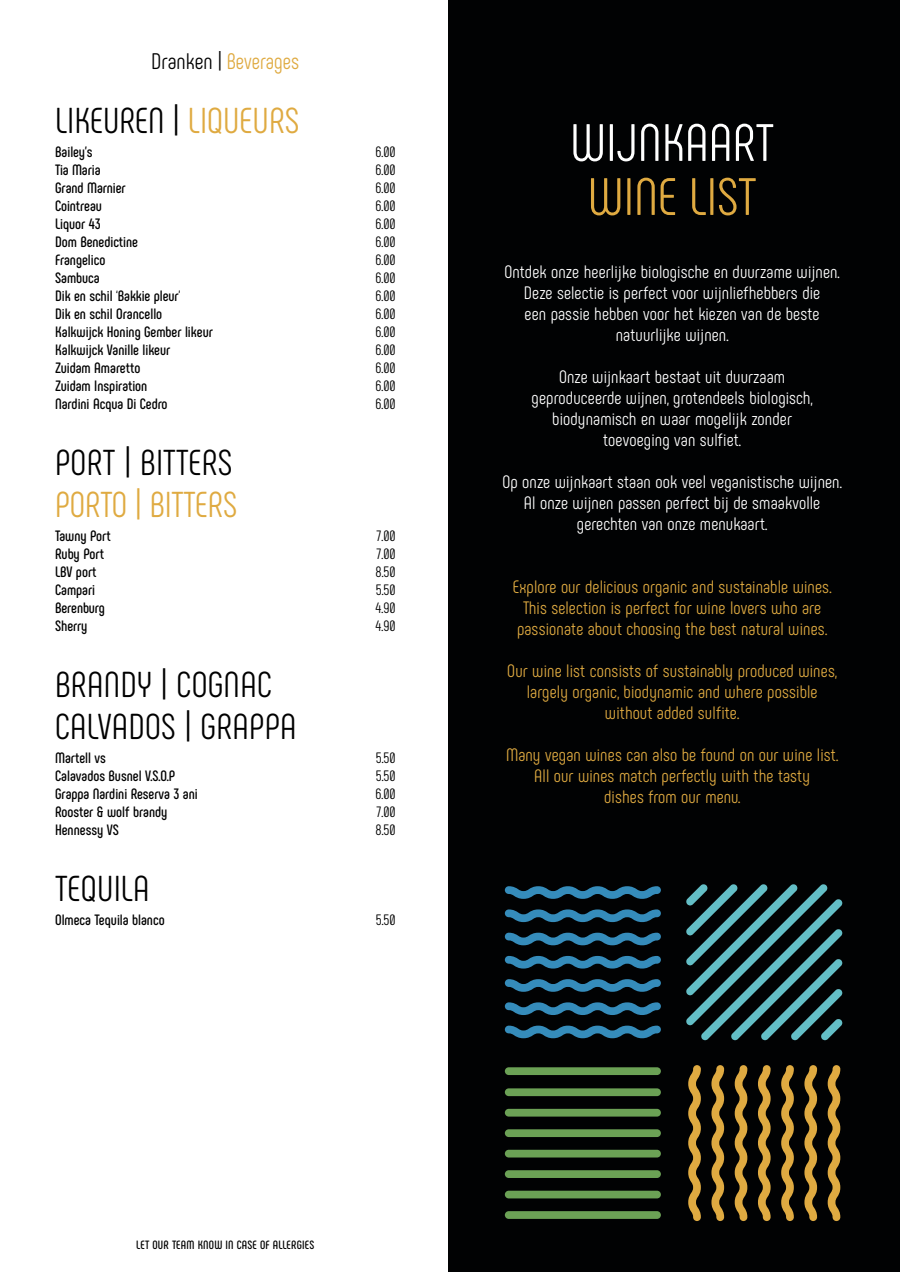
<style>
.page{position:relative;width:900px;height:1272px;background:#fff}
.page>*{position:absolute;margin:0;border:0;box-sizing:border-box;transform-origin:0 0}
.t1{font:52.5px "Phenomena";color:#fff}
.t2{font:52.5px "Phenomena";color:#dfaa41}
.t3{font:36px/42px "Phenomena";letter-spacing:.01em;color:#000}
.t4{font:36px "Phenomena";color:#dfaa41}
.t5{font:22.5px "Phenomena";color:#dfaa41;scale:.94 1}
.t6{font:18px/21px "Phenomena";letter-spacing:.01em;color:#fff;text-align:center}
.t7{font:18px/21px "Phenomena";letter-spacing:.01em;color:#dfaa41;text-align:center}
.t8{font:700 15px "Phenomena";color:#000}
.t9{font:15px "Phenomena";color:#000}
.t10{font:700 12px "Phenomena";letter-spacing:.02em;color:#000}
.s1{color:#000}
.s2{color:#dfaa41}
.s3{font-weight:400}
</style>
<div class="page">
<div style="left:448px;top:0;width:451px;height:1272px;background:#010203"></div>
<svg style="left:504px;top:886px;width:156px;height:13px"></svg>
<svg style="left:504px;top:909px;width:156px;height:13px"></svg>
<svg style="left:504px;top:933px;width:156px;height:12px"></svg>
<svg style="left:504px;top:956px;width:156px;height:13px"></svg>
<svg style="left:504px;top:979px;width:156px;height:13px"></svg>
<svg style="left:504px;top:1002px;width:156px;height:13px"></svg>
<svg style="left:504px;top:1026px;width:156px;height:12px"></svg>
<svg style="left:827px;top:1065px;width:13px;height:156px"></svg>
<svg style="left:804px;top:1065px;width:13px;height:156px"></svg>
<svg style="left:781px;top:1065px;width:12px;height:156px"></svg>
<svg style="left:758px;top:1065px;width:12px;height:156px"></svg>
<svg style="left:734px;top:1065px;width:13px;height:156px"></svg>
<svg style="left:711px;top:1065px;width:13px;height:156px"></svg>
<svg style="left:688px;top:1065px;width:12px;height:156px"></svg>
<div style="left:504px;top:1211px;width:156px;height:8px;background:#6ba155;border-radius:4px"></div>
<div style="left:504px;top:1191px;width:156px;height:7px;background:#6ba155;border-radius:4px"></div>
<div style="left:504px;top:1170px;width:156px;height:8px;background:#6ba155;border-radius:4px"></div>
<div style="left:504px;top:1150px;width:156px;height:7px;background:#6ba155;border-radius:4px"></div>
<div style="left:504px;top:1129px;width:156px;height:8px;background:#6ba155;border-radius:4px"></div>
<div style="left:504px;top:1109px;width:156px;height:8px;background:#6ba155;border-radius:4px"></div>
<div style="left:504px;top:1088px;width:156px;height:8px;background:#6ba155;border-radius:4px"></div>
<div style="left:504px;top:1067px;width:156px;height:8px;background:#6ba155;border-radius:4px"></div>
<svg style="left:686px;top:884px;width:156px;height:156px"></svg>
<p class="t5" style="left:151px;top:48px;width:159px"><span class="s1">Dranken |</span> Beverages</p>
<h2 class="t3" style="left:55px;top:99px;width:246px">LIKEUREN | <span class="s2">LIQUEURS</span></h2>
<p class="t8" style="left:55px;top:142px;width:39px">Bailey’s</p>
<p class="t9" style="left:375px;top:143px;width:22px">6.00</p>
<p class="t8" style="left:55px;top:160px;width:47px">Tia Maria</p>
<p class="t9" style="left:375px;top:161px;width:22px">6.00</p>
<p class="t8" style="left:55px;top:178px;width:72px">Grand Marnier</p>
<p class="t9" style="left:375px;top:179px;width:22px">6.00</p>
<p class="t8" style="left:55px;top:196px;width:48px">Cointreau</p>
<p class="t9" style="left:375px;top:197px;width:22px">6.00</p>
<p class="t8" style="left:55px;top:214px;width:47px">Liquor 43</p>
<p class="t9" style="left:375px;top:215px;width:22px">6.00</p>
<p class="t8" style="left:55px;top:232px;width:84px">Dom Benedictine</p>
<p class="t9" style="left:375px;top:233px;width:22px">6.00</p>
<p class="t8" style="left:55px;top:250px;width:52px">Frangelico</p>
<p class="t9" style="left:375px;top:251px;width:22px">6.00</p>
<p class="t8" style="left:55px;top:268px;width:46px">Sambuca</p>
<p class="t9" style="left:375px;top:269px;width:22px">6.00</p>
<p class="t8" style="left:55px;top:286px;width:127px">Dik en schil <span class="s3">‘</span>Bakkie pleur<span class="s3">’</span></p>
<p class="t9" style="left:375px;top:287px;width:22px">6.00</p>
<p class="t8" style="left:55px;top:304px;width:108px">Dik en schil Orancello</p>
<p class="t9" style="left:375px;top:305px;width:22px">6.00</p>
<p class="t8" style="left:55px;top:322px;width:159px">Kalkwijck Honing Gember likeur</p>
<p class="t9" style="left:375px;top:323px;width:22px">6.00</p>
<p class="t8" style="left:55px;top:340px;width:117px">Kalkwijck Vanille likeur</p>
<p class="t9" style="left:375px;top:341px;width:22px">6.00</p>
<p class="t8" style="left:55px;top:358px;width:87px">Zuidam Amaretto</p>
<p class="t9" style="left:375px;top:359px;width:22px">6.00</p>
<p class="t8" style="left:55px;top:376px;width:94px">Zuidam Inspiration</p>
<p class="t9" style="left:375px;top:377px;width:22px">6.00</p>
<p class="t8" style="left:55px;top:394px;width:114px">Nardini Acqua Di Cedro</p>
<p class="t9" style="left:375px;top:395px;width:22px">6.00</p>
<h2 class="t3" style="left:55px;top:441px;width:179px">PORT | BITTERS</h2>
<h2 class="t4" style="left:55px;top:483px;width:184px">PORTO | BITTERS</h2>
<p class="t8" style="left:55px;top:526px;width:57px">Tawny Port</p>
<p class="t9" style="left:376px;top:527px;width:20px">7.00</p>
<p class="t8" style="left:55px;top:544px;width:50px">Ruby Port</p>
<p class="t9" style="left:376px;top:545px;width:20px">7.00</p>
<p class="t8" style="left:55px;top:562px;width:43px">LBV port</p>
<p class="t9" style="left:375px;top:563px;width:21px">8.50</p>
<p class="t8" style="left:55px;top:580px;width:42px">Campari</p>
<p class="t9" style="left:376px;top:581px;width:21px">5.50</p>
<p class="t8" style="left:55px;top:598px;width:51px">Berenburg</p>
<p class="t9" style="left:375px;top:599px;width:21px">4.90</p>
<p class="t8" style="left:55px;top:616px;width:34px">Sherry</p>
<p class="t9" style="left:375px;top:617px;width:21px">4.90</p>
<h2 class="t3" style="left:55px;top:663px;width:243px">BRANDY | COGNAC<br>CALVADOS | GRAPPA</h2>
<p class="t8" style="left:55px;top:748px;width:52px">Martell vs</p>
<p class="t9" style="left:376px;top:749px;width:21px">5.50</p>
<p class="t8" style="left:55px;top:766px;width:121px">Calavados Busnel V.S.O.P</p>
<p class="t9" style="left:376px;top:767px;width:21px">5.50</p>
<p class="t8" style="left:55px;top:784px;width:144px">Grappa Nardini Reserva 3 ani</p>
<p class="t9" style="left:375px;top:785px;width:22px">6.00</p>
<p class="t8" style="left:55px;top:802px;width:114px">Rooster &amp; wolf brandy</p>
<p class="t9" style="left:376px;top:803px;width:20px">7.00</p>
<p class="t8" style="left:55px;top:820px;width:65px">Hennessy VS</p>
<p class="t9" style="left:375px;top:821px;width:21px">8.50</p>
<h2 class="t3" style="left:55px;top:867px;width:96px">TEQUILA</h2>
<p class="t8" style="left:55px;top:910px;width:111px">Olmeca Tequila blanco</p>
<p class="t9" style="left:376px;top:911px;width:21px">5.50</p>
<h1 class="t1" style="left:570px;top:112px;width:205px">WIJNKAART</h1>
<h1 class="t2" style="left:587px;top:166px;width:170px">WINE LIST</h1>
<p class="t6" style="left:504px;top:261px;width:337px">Ontdek onze heerlijke biologische en duurzame wijnen.<br>Deze selectie is perfect voor wijnliefhebbers die<br>een passie hebben voor het kiezen van de beste natuurlijke wijnen.</p>
<p class="t6" style="left:531px;top:366px;width:282px">Onze wijnkaart bestaat uit duurzaam geproduceerde wijnen, grotendeels biologisch, biodynamisch en waar mogelijk zonder toevoeging van sulfiet.</p>
<p class="t6" style="left:502px;top:471px;width:341px">Op onze wijnkaart staan ook veel veganistische wijnen.<br>Al onze wijnen passen perfect bij de smaakvolle gerechten van onze menukaart.</p>
<p class="t7" style="left:512px;top:576px;width:320px">Explore our delicious organic and sustainable wines.<br>This selection is perfect for wine lovers who are passionate about choosing the best natural wines.</p>
<p class="t7" style="left:507px;top:660px;width:331px">Our wine list consists of sustainably produced wines, largely organic, biodynamic and where possible without added sulfite.</p>
<p class="t7" style="left:506px;top:744px;width:333px">Many vegan wines can also be found on our wine list.<br>All our wines match perfectly with the tasty<br>dishes from our menu.</p>
<p class="t10" style="left:136px;top:1238px;width:179px">LET OUR TEAM KNOW IN CASE OF ALLERGIES</p>
</div>
